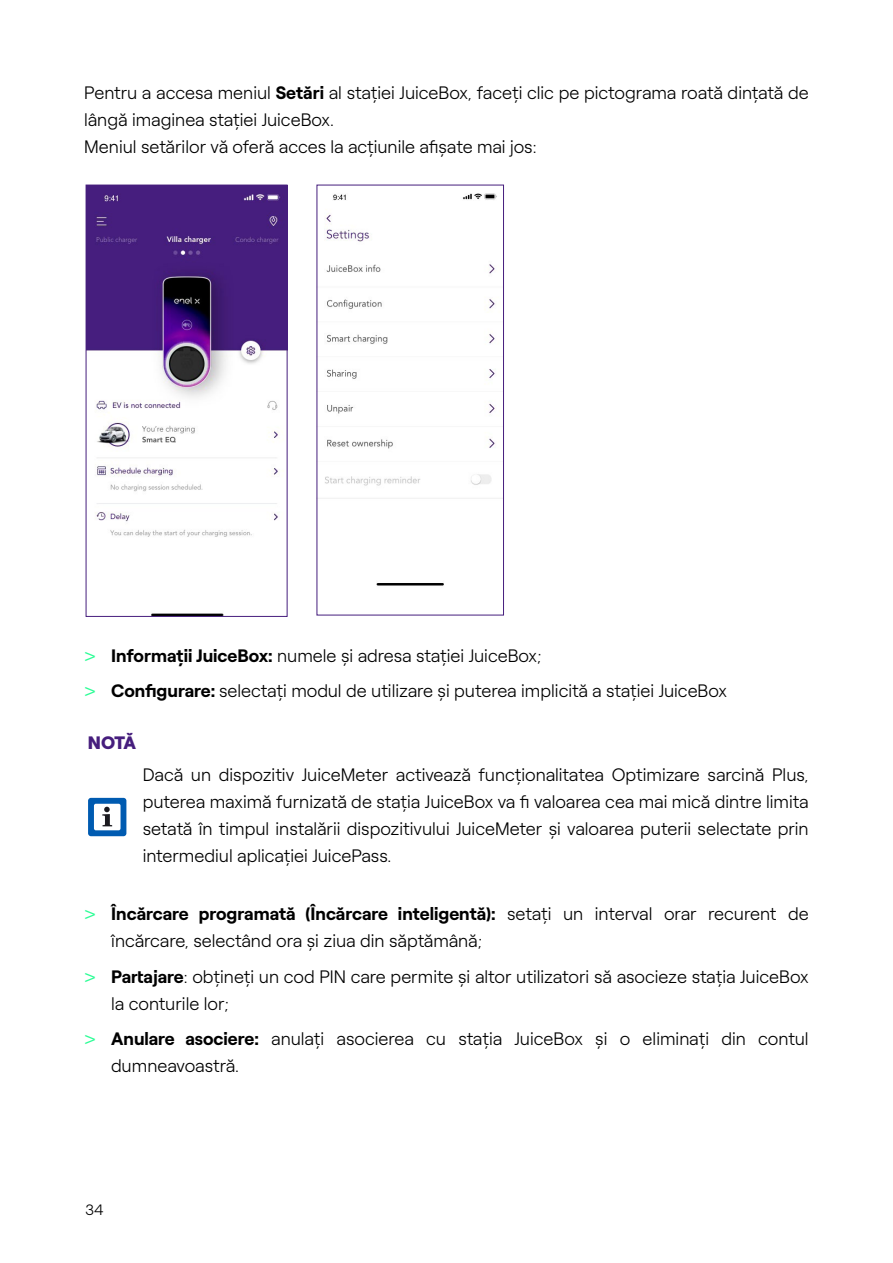
<style>
.page{position:relative;width:893px;height:1263px;background:#fff}
.page>*{position:absolute;margin:0;border:0;box-sizing:border-box;transform-origin:0 0}
.t1{font:300 18px/27px "Roobert ENEL";color:#000}
.t2{font:900 18px "Roobert ENEL";color:#461e7d}
.t3{font:300 15px "Roobert ENEL";color:#000}
.s1{font-weight:700}
.s2{font-family:"Avenir";font-weight:500;color:#2afd95}
</style>
<div class="page">
<img style="left:88px;top:187px;width:197px;height:428px">
<div style="left:86px;top:185px;width:201px;height:432px;border:1px solid #461e7d"></div>
<img style="left:319px;top:193px;width:183px;height:393px">
<div style="left:317px;top:185px;width:187px;height:430px;border:1px solid #461e7d"></div>
<div style="left:88px;top:798px;width:38px;height:38px;background:#005bb1;border-radius:3px"></div>
<div style="left:94px;top:804px;width:27px;height:26px;background:#fff;border-radius:2px"></div>
<svg style="left:102px;top:807px;width:10px;height:19px"></svg>
<p class="t1" style="left:84px;top:77px;width:726px">Pentru a accesa meniul <span class="s1">Setări</span> al stației JuiceBox, faceți clic pe pictograma roată dințată de lângă imaginea stației JuiceBox.<br>Meniul setărilor vă oferă acces la acțiunile afișate mai jos:</p>
<p class="t1" style="left:84px;top:636px;width:644px;line-height:35.5px"><span class="s2">&gt;</span> <span class="s1">Informații JuiceBox:</span> numele și adresa stației JuiceBox;<br><span class="s2">&gt;</span> <span class="s1">Configurare:</span> selectați modul de utilizare și puterea implicită a stației JuiceBox</p>
<p class="t2" style="left:88px;top:728px;width:50px">NOTĂ</p>
<p class="t1" style="left:143px;top:760px;width:668px;text-align:justify">Dacă un dispozitiv JuiceMeter activează funcționalitatea Optimizare sarcină Plus, puterea maximă furnizată de stația JuiceBox va fi valoarea cea mai mică dintre limita setată în timpul instalării dispozitivului JuiceMeter și valoarea puterii selectate prin intermediul aplicației JuicePass.</p>
<p class="t1" style="left:111px;top:899px;width:699px;text-indent:-27px"><span class="s2">&gt;</span> <span class="s1">Încărcare programată (Încărcare inteligentă):</span> setați un interval orar recurent de încărcare, selectând ora și ziua din săptămână;</p>
<p class="t1" style="left:111px;top:962px;width:699px;text-indent:-27px"><span class="s2">&gt;</span> <span class="s1">Partajare</span>: obțineți un cod PIN care permite și altor utilizatori să asocieze stația JuiceBox la conturile lor;</p>
<p class="t1" style="left:111px;top:1024px;width:699px;text-indent:-27px"><span class="s2">&gt;</span> <span class="s1">Anulare asociere:</span> anulați asocierea cu stația JuiceBox și o eliminați din contul dumneavoastră.</p>
<p class="t3" style="left:85px;top:1199px;width:20px">34</p>
</div>
